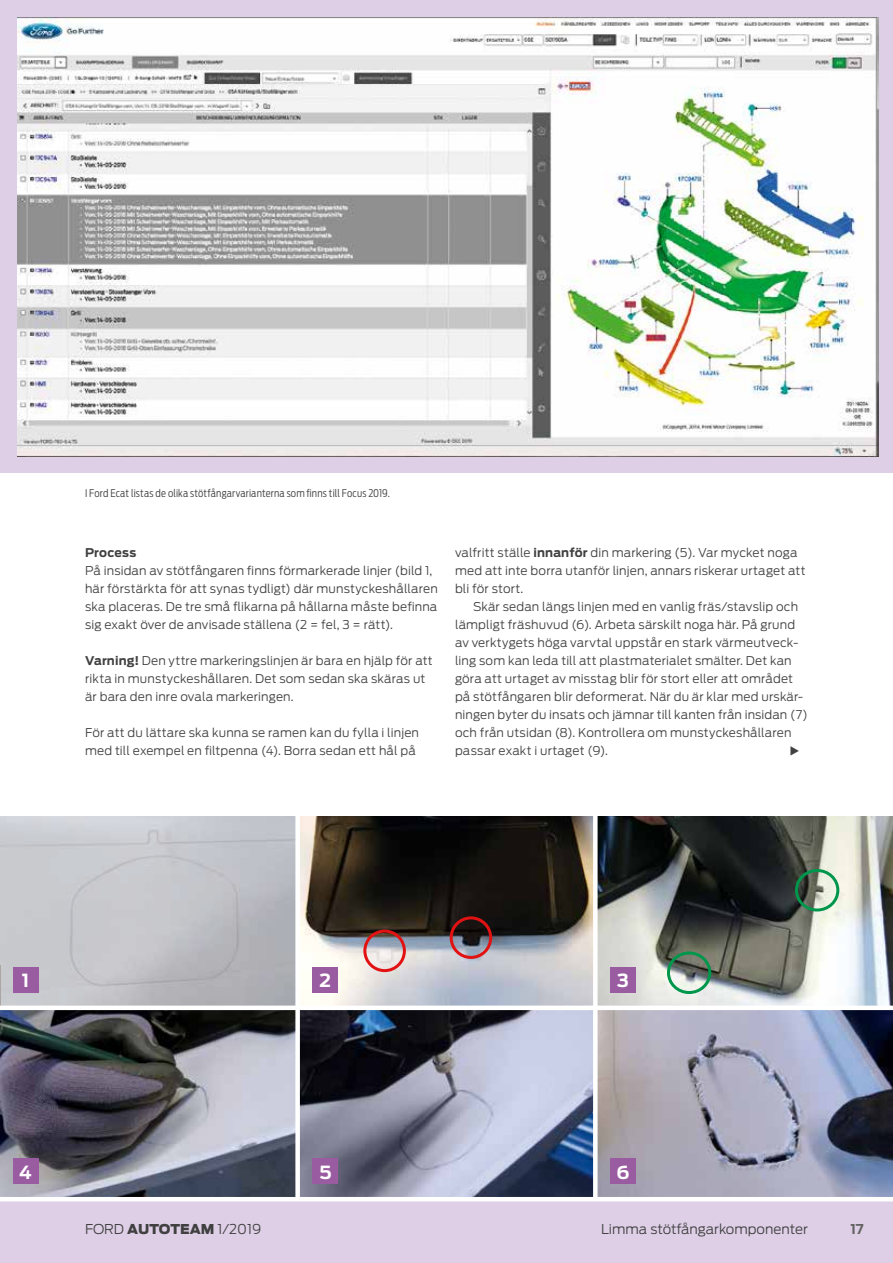
<style>
.page{position:relative;width:893px;height:1263px;background:#fff}
.page>*{position:absolute;margin:0;border:0;box-sizing:border-box;transform-origin:0 0}
.t1{font:700 18px "Ford Antenna";color:#fff}
.t2{font:300 13.5px "Ford Antenna";color:#404040}
.t3{font:700 13.5px "Ford Antenna";color:#636362}
.t4{font:300 12px/18px "Ford Antenna";letter-spacing:.01em;color:#404040}
.t5{font:700 12px "Ford Antenna";letter-spacing:.015em;color:#404040}
.t6{font:300 10.5px "Ford Antenna Cond";letter-spacing:.015em;color:#404040}
.s1{font-weight:700}
.s2{font-weight:900}
</style>
<div class="page">
<div style="left:0;top:1199px;width:893px;height:64px;background:#decfe7"></div>
<img style="left:0;top:816px;width:893px;height:381px">
<div style="left:363px;top:929px;width:43px;height:43px;border:3px solid #e21213;border-radius:50%"></div>
<div style="left:450px;top:916px;width:42px;height:43px;border:3px solid #e21213;border-radius:50%"></div>
<hr style="left:0;top:1197px;width:893px;height:4px;background:#fff">
<div style="left:0;top:1005px;width:893px;height:5px;background:#fff"></div>
<div style="left:0;top:0;width:893px;height:472px;background:#decfe7"></div>
<img style="left:17px;top:17px;width:861px;height:439px">
<div style="left:13px;top:967px;width:25px;height:26px;background:#9a5ca1"></div>
<div style="left:13px;top:1159px;width:25px;height:25px;background:#9a5ca1"></div>
<div style="left:313px;top:967px;width:25px;height:26px;background:#9a5ca1"></div>
<div style="left:313px;top:1159px;width:25px;height:25px;background:#9a5ca1"></div>
<div style="left:610px;top:967px;width:26px;height:26px;background:#9a5ca1"></div>
<div style="left:610px;top:1159px;width:26px;height:25px;background:#9a5ca1"></div>
<div style="left:795px;top:869px;width:44px;height:42px;border:3px solid #00964b;border-radius:50%"></div>
<div style="left:667px;top:951px;width:44px;height:43px;border:3px solid #00964b;border-radius:50%"></div>
<div style="left:295px;top:813px;width:5px;height:387px;background:#fff"></div>
<div style="left:593px;top:812px;width:5px;height:387px;background:#fff"></div>
<p class="t6" style="left:85px;top:485px;width:306px">I Ford Ecat listas de olika stötfångarvarianterna som finns till Focus 2019.</p>
<p class="t5" style="left:85px;top:542px;width:53px">Process</p>
<p class="t4" style="left:85px;top:560px;width:354px">På insidan av stötfångaren finns förmarkerade linjer (bild 1, här förstärkta för att synas tydligt) där munstyckeshållaren ska placeras. De tre små flikarna på hållarna måste befinna sig exakt över de anvisade ställena (2 = fel, 3 = rätt).</p>
<p class="t4" style="left:85px;top:650px;width:349px"><span class="s1">Varning!</span> Den yttre markeringslinjen är bara en hjälp för att rikta in munstyckeshållaren. Det som sedan ska skäras ut är bara den inre ovala markeringen.</p>
<p class="t4" style="left:85px;top:722px;width:335px">För att du lättare ska kunna se ramen kan du fylla i linjen med till exempel en filtpenna (4). Borra sedan ett hål på</p>
<p class="t4" style="left:455px;top:542px;width:352px">valfritt ställe <span class="s1">innanför</span> din markering (5). Var mycket noga med att inte borra utanför linjen, annars riskerar urtaget att bli för stort.</p>
<p class="t4" style="left:455px;top:596px;width:354px;text-indent:18px">Skär sedan längs linjen med en vanlig fräs/stavslip och lämpligt fräshuvud (6). Arbeta särskilt noga här. På grund av verktygets höga varvtal uppstår en stark värmeutveck&shy;ling som kan leda till att plastmaterialet smälter. Det kan göra att urtaget av misstag blir för stort eller att området på stötfångaren blir deformerat. När du är klar med urskär&shy;ningen byter du insats och jämnar till kanten från insidan (7) och från utsidan (8). Kontrollera om munstyckeshållaren passar exakt i urtaget (9).</p>
<h1 class="t1" style="left:22px;top:964px;width:9px">1</h1>
<h1 class="t1" style="left:320px;top:964px;width:13px">2</h1>
<h1 class="t1" style="left:617px;top:964px;width:13px">3</h1>
<h1 class="t1" style="left:19px;top:1156px;width:14px">4</h1>
<h1 class="t1" style="left:319px;top:1156px;width:14px">5</h1>
<h1 class="t1" style="left:616px;top:1156px;width:15px">6</h1>
<p class="t2" style="left:601px;top:1218px;width:208px">Limma stötfångarkomponenter</p>
<p class="t2" style="left:85px;top:1218px;width:178px">FORD <span class="s2">AUTOTEAM</span> 1/2019</p>
<p class="t3" style="left:850px;top:1217px;width:15px">17</p>
</div>
